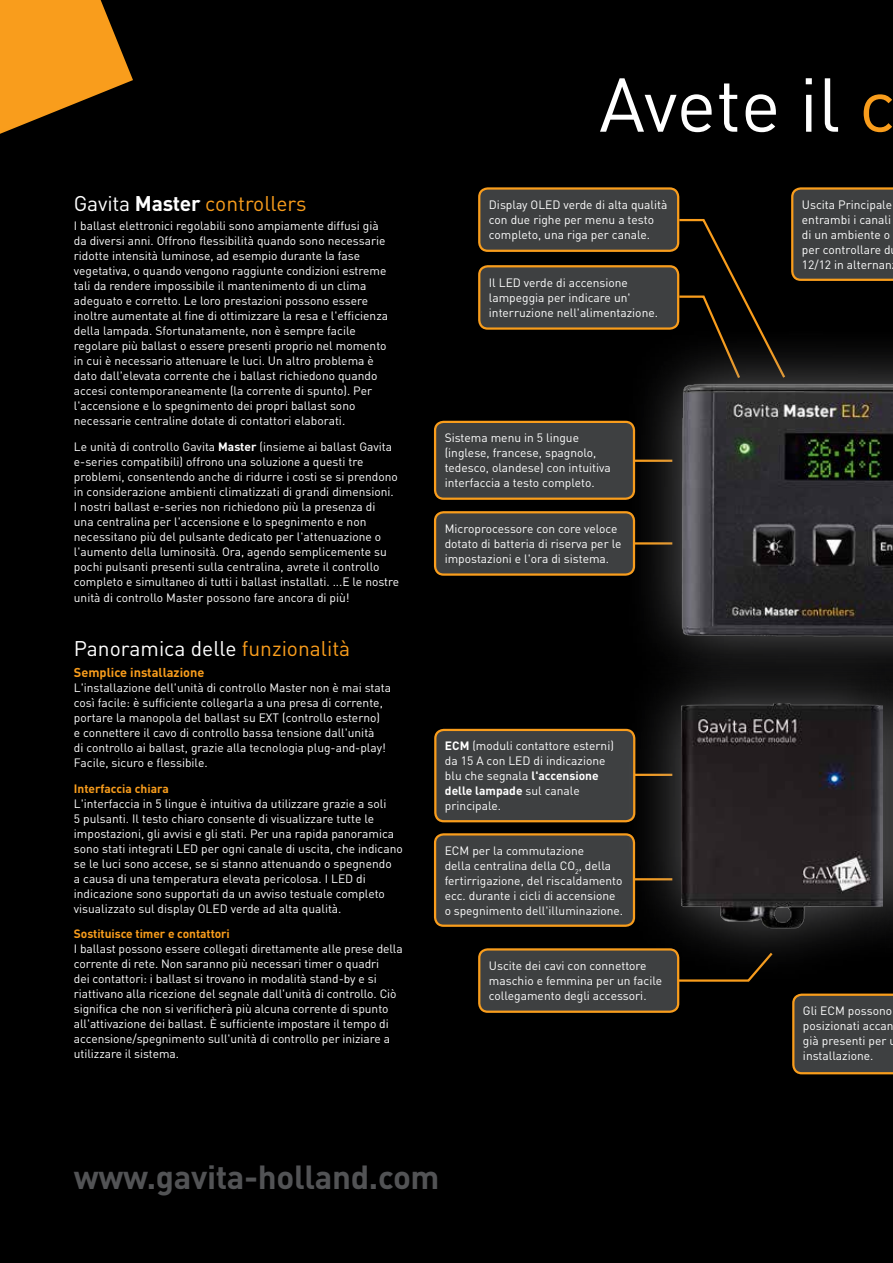
<style>
.page{position:relative;width:893px;height:1263px;background:#000}
.page>*{position:absolute;margin:0;border:0;box-sizing:border-box;transform-origin:0 0}
.t1{font:75px "DIN Pro";letter-spacing:-.005em;color:#fff}
.t2{font:700 33px "DIN Pro";letter-spacing:-.01em;color:#525355}
.t3{font:21px "DIN Pro";color:#fff}
.t4{font:21px "DIN";color:#f99d1c}
.t5{font:700 12.75px "DIN Pro";color:#f99d1c}
.t6{font:12px/15px "DIN Pro";color:#fff}
.t7{font:700 12px "DIN Pro";letter-spacing:-.005em;color:#f99d1c}
.s1{font-family:"DIN Pro";color:#fff}
.s2{font-family:"DIN Pro";font-weight:700;color:#fff}
.s3{font-weight:700}
.s4{color:#f99d1c}
</style>
<div class="page">
<svg style="left:0;top:0;width:133px;height:134px"></svg>
<div style="left:479px;top:188px;width:199px;height:63px;background:#3e4041;border-radius:9px"></div>
<div style="left:478px;top:187px;width:201px;height:65px;border:2px solid #f99d1c;border-radius:9px"></div>
<div style="left:479px;top:266px;width:199px;height:63px;background:#3e4041;border-radius:9px"></div>
<div style="left:478px;top:265px;width:201px;height:65px;border:2px solid #f99d1c;border-radius:9px"></div>
<div style="left:435px;top:422px;width:199px;height:77px;background:#3e4041;border-radius:9px"></div>
<div style="left:434px;top:421px;width:201px;height:79px;border:2px solid #f99d1c;border-radius:9px"></div>
<div style="left:435px;top:512px;width:199px;height:63px;background:#3e4041;border-radius:9px"></div>
<div style="left:434px;top:511px;width:201px;height:65px;border:2px solid #f99d1c;border-radius:9px"></div>
<svg style="left:677px;top:187px;width:216px;height:137px"></svg>
<div style="left:623px;top:324px;width:270px;height:372px;background:#8c8c8e;opacity:.7"></div>
<img style="left:676px;top:378px;width:217px;height:267px">
<div style="left:435px;top:730px;width:199px;height:91px;background:#3e4041;border-radius:9px"></div>
<div style="left:434px;top:729px;width:201px;height:93px;border:2px solid #f99d1c;border-radius:9px"></div>
<svg style="left:792px;top:993px;width:101px;height:81px;background:#4a453d"></svg>
<div style="left:435px;top:834px;width:199px;height:92px;background:#3e4041;border-radius:9px"></div>
<div style="left:434px;top:833px;width:201px;height:94px;border:2px solid #f99d1c;border-radius:9px"></div>
<div style="left:479px;top:949px;width:199px;height:63px;background:#3e4041;border-radius:9px"></div>
<div style="left:478px;top:948px;width:201px;height:65px;border:2px solid #f99d1c;border-radius:9px"></div>
<div style="left:622px;top:645px;width:271px;height:341px;background:#8c8c8e;opacity:.7"></div>
<img style="left:681px;top:703px;width:165px;height:238px">
<div style="left:846px;top:645px;width:47px;height:341px;background:#8c8c8e;opacity:.7"></div>
<h3 class="t4" style="left:74px;top:190px;width:234px"><span class="s1">Gavita</span> <span class="s2">Master</span> controllers</h3>
<p class="t6" style="left:74px;top:217px;width:316px">I ballast elettronici regolabili sono ampiamente diffusi già da diversi anni. Offrono flessibilità quando sono necessarie ridotte intensità luminose, ad esempio durante la fase vegetativa, o quando vengono raggiunte condizioni estreme tali da rendere impossibile il mantenimento di un clima adeguato e corretto. Le loro prestazioni possono essere inoltre aumentate al fine di ottimizzare la resa e l'efficienza della lampada. Sfortunatamente, non è sempre facile regolare più ballast o essere presenti proprio nel momento in cui è necessario attenuare le luci. Un altro problema è dato dall'elevata corrente che i ballast richiedono quando accesi contemporaneamente (la corrente di spunto). Per l'accensione e lo spegnimento dei propri ballast sono necessarie centraline dotate di contattori elaborati.</p>
<p class="t6" style="left:74px;top:438px;width:327px">Le unità di controllo Gavita <span class="s3">Master</span> (insieme ai ballast Gavita e-series compatibili) offrono una soluzione a questi tre problemi, consentendo anche di ridurre i costi se si prendono in considerazione ambienti climatizzati di grandi dimensioni.<br>I nostri ballast e-series non richiedono più la presenza di<br>una centralina per l'accensione e lo spegnimento e non necessitano più del pulsante dedicato per l'attenuazione o l'aumento della luminosità. Ora, agendo semplicemente su pochi pulsanti presenti sulla centralina, avrete il controllo completo e simultaneo di tutti i ballast installati. ...E le nostre</p>
<p class="t6" style="left:74px;top:589px;width:277px">unità di controllo Master possono fare ancora di più!</p>
<h3 class="t3" style="left:74px;top:632px;width:278px">Panoramica delle <span class="s4">funzionalità</span></h3>
<p class="t5" style="left:74px;top:662px;width:132px">Semplice installazione</p>
<p class="t6" style="left:74px;top:679px;width:319px">L'installazione dell'unità di controllo Master non è mai stata così facile: è sufficiente collegarla a una presa di corrente, portare la manopola del ballast su EXT (controllo esterno)<br>e connettere il cavo di controllo bassa tensione dall'unità<br>di controllo ai ballast, grazie alla tecnologia plug-and-play!<br>Facile, sicuro e flessibile.</p>
<p class="t7" style="left:74px;top:778px;width:96px">Interfaccia chiara</p>
<p class="t6" style="left:74px;top:795px;width:330px">L'interfaccia in 5 lingue è intuitiva da utilizzare grazie a soli<br>5 pulsanti. Il testo chiaro consente di visualizzare tutte le impostazioni, gli avvisi e gli stati. Per una rapida panoramica sono stati integrati LED per ogni canale di uscita, che indicano se le luci sono accese, se si stanno attenuando o spegnendo<br>a causa di una temperatura elevata pericolosa. I LED di indicazione sono supportati da un avviso testuale completo visualizzato sul display OLED verde ad alta qualità.</p>
<p class="t7" style="left:74px;top:924px;width:158px">Sostituisce timer e contattori</p>
<p class="t6" style="left:74px;top:940px;width:330px">I ballast possono essere collegati direttamente alle prese della corrente di rete. Non saranno più necessari timer o quadri<br>dei contattori: i ballast si trovano in modalità stand-by e si riattivano alla ricezione del segnale dall'unità di controllo. Ciò significa che non si verificherà più alcuna corrente di spunto all'attivazione dei ballast. È sufficiente impostare il tempo di accensione/spegnimento sull'unità di controllo per iniziare a utilizzare il sistema.</p>
<h1 class="t1" style="left:599px;top:46px;width:298px">Avete il <span class="s4">c</span></h1>
<p class="t6" style="left:489px;top:196px;width:180px">Display OLED verde di alta qualità con due righe per menu a testo completo, una riga per canale.</p>
<p class="t6" style="left:489px;top:274px;width:171px">Il LED verde di accensione lampeggia per indicare un' interruzione nell'alimentazione.</p>
<p class="t6" style="left:445px;top:429px;width:168px">Sistema menu in 5 lingue (inglese, francese, spagnolo, tedesco, olandese) con intuitiva interfaccia a testo completo.</p>
<p class="t6" style="left:445px;top:520px;width:178px">Microprocessore con core veloce dotato di batteria di riserva per le impostazioni e l'ora di sistema.</p>
<p class="t6" style="left:445px;top:737px;width:170px"><span class="s3">ECM</span> (moduli contattore esterni) da 15 A con LED di indicazione blu che segnala <span class="s3">l'accensione delle lampade</span> sul canale principale.</p>
<p class="t6" style="left:445px;top:842px;width:180px">ECM per la commutazione<br>della centralina della CO<sub>2</sub>, della fertirrigazione, del riscaldamento ecc. durante i cicli di accensione o spegnimento dell'illuminazione.</p>
<p class="t6" style="left:489px;top:957px;width:175px">Uscite dei cavi con connettore maschio e femmina per un facile collegamento degli accessori.</p>
<p class="t6" style="left:802px;top:196px;width:92px">Uscita Principale entrambi i canali di un ambiente o per controllare d<br>12/12 in alternan</p>
<p class="t6" style="left:803px;top:1002px;width:95px">Gli ECM possono posizionati accan già presenti per u installazione.</p>
<h2 class="t2" style="left:74px;top:1149px;width:367px">www.gavita-holland.com</h2>
</div>
